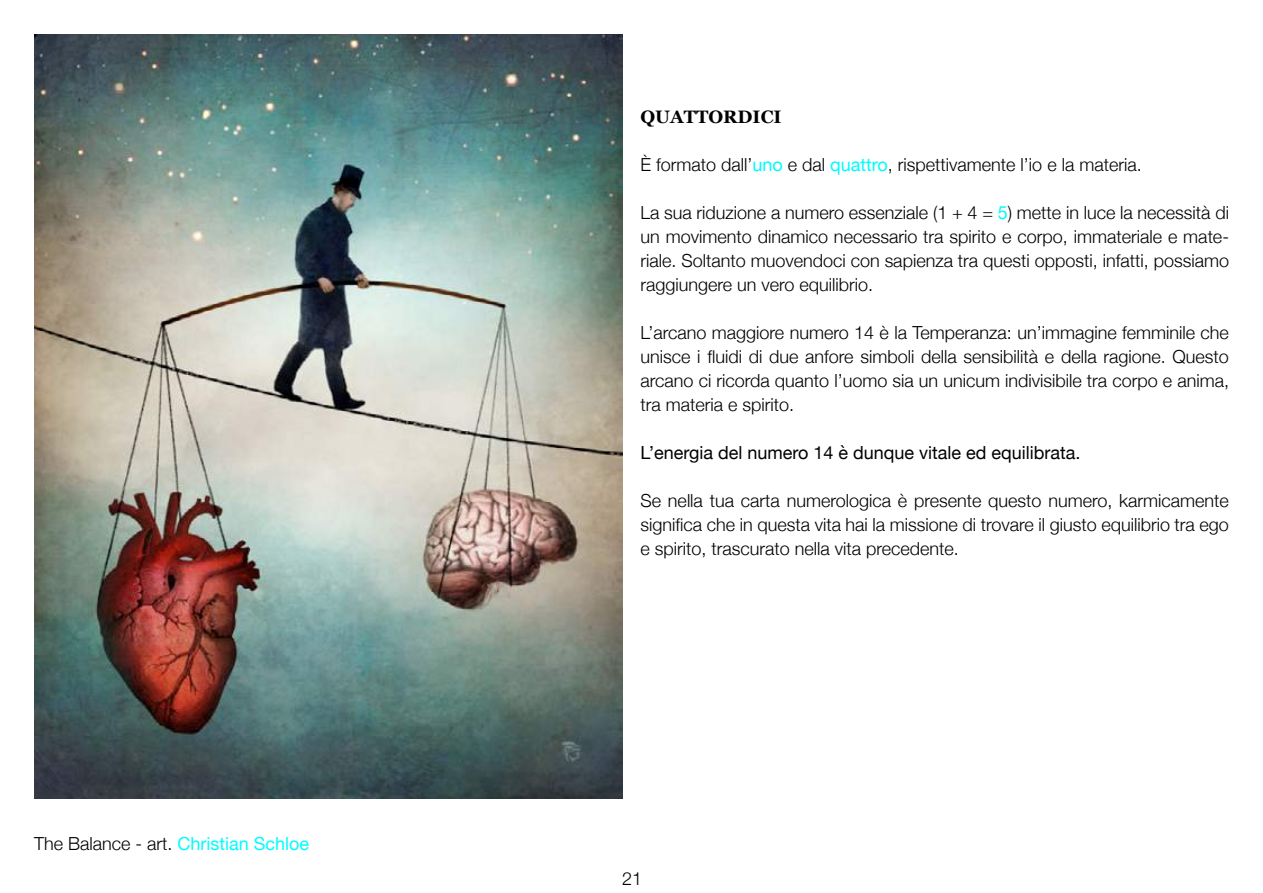
<style>
.page{position:relative;width:1263px;height:893px;background:#fff}
.page>*{position:absolute;margin:0;border:0;box-sizing:border-box;transform-origin:0 0}
.t1{font:300 18px/24px "Helvetica Neue";color:#000;text-align:justify}
.t2{font:18px "Helvetica Neue";color:#000}
.t3{font:700 18px "Georgia";color:#000}
.s1{font-weight:400;color:#00fcff}
</style>
<div class="page">
<img style="left:34px;top:34px;width:588px;height:764px">
<p class="t1" style="left:34px;top:831px;width:277px">The Balance - art. <span class="s1">Christian Schloe</span></p>
<p class="t3" style="left:640px;top:104px;width:143px">QUATTORDICI</p>
<p class="t1" style="left:640px;top:152px;width:503px">È formato dall’<span class="s1">uno</span> e dal <span class="s1">quattro</span>, rispettivamente l’io e la materia.</p>
<p class="t1" style="left:640px;top:200px;width:590px">La sua riduzione a numero essenziale (1 + 4 = <span class="s1">5</span>) mette in luce la necessità di un movimento dinamico necessario tra spirito e corpo, immateriale e mate&shy;riale. Soltanto muovendoci con sapienza tra questi opposti, infatti, possiamo raggiungere un vero equilibrio.</p>
<p class="t1" style="left:640px;top:320px;width:590px">L’arcano maggiore numero 14 è la Temperanza: un’immagine femminile che unisce i fluidi di due anfore simboli della sensibilità e della ragione. Questo arcano ci ricorda quanto l’uomo sia un unicum indivisibile tra corpo e anima, tra materia e spirito.</p>
<p class="t2" style="left:640px;top:440px;width:441px">L’energia del numero 14 è dunque vitale ed equilibrata.</p>
<p class="t1" style="left:640px;top:488px;width:590px">Se nella tua carta numerologica è presente questo numero, karmicamente significa che in questa vita hai la missione di trovare il giusto equilibrio tra ego e spirito, trascurato nella vita precedente.</p>
<p class="t1" style="left:622px;top:865px;width:22px">21</p>
</div>
